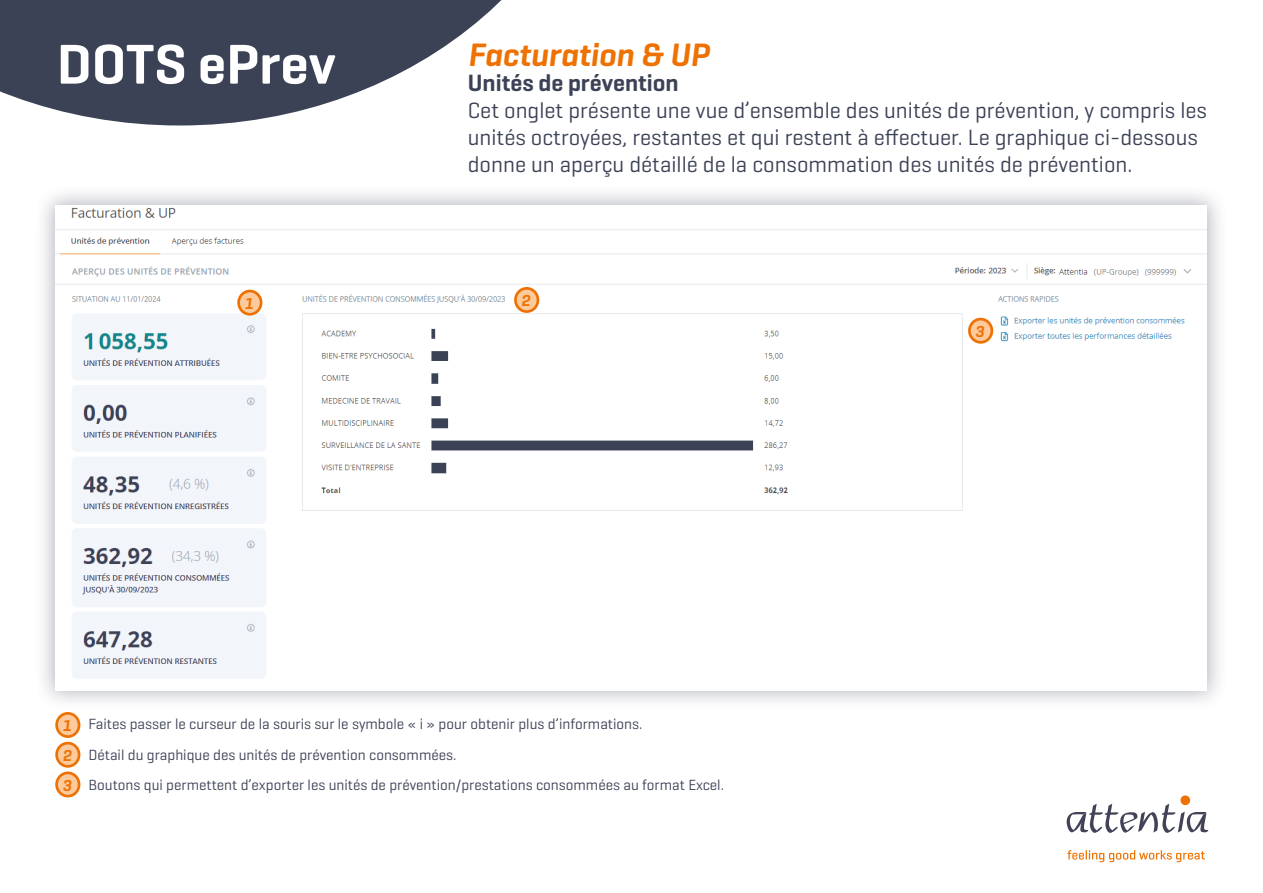
<style>
.page{position:relative;width:1263px;height:893px;background:#fff}
.page>*{position:absolute;margin:0;border:0;box-sizing:border-box;transform-origin:0 0}
.t1{font:600 57px "Geogrotesque";color:#fff}
.Titel_Scherm{font:italic 600 33px "Geogrotesque";color:#ee7203}
.Functionaliteit{font:600 24px "Geogrotesque";color:#3c4256}
.Functionaliteit-2{font:22.5px/27px "Geogrotesque";color:#3c4256}
.t2{font:italic 600 16.2px "Geogrotesque";color:#ee7203}
.Nummertjes{font:15px "Geogrotesque";color:#3c4256}
</style>
<div class="page">
<svg style="left:0;top:0;width:502px;height:125px;fill:#3c4256"></svg>
<svg style="left:1066px;top:804px;width:142px;height:29px"></svg>
<svg style="left:1067px;top:850px;width:138px;height:12px"></svg>
<div style="left:1180px;top:795px;width:10px;height:10px;background:#ee7203;border-radius:50%"></div>
<div style="left:34px;top:183px;width:1194px;height:529px;background:#3c4256;opacity:.4"></div>
<img style="left:55px;top:205px;width:1152px;height:485px">
<div style="left:57px;top:713px;width:22px;height:24px;background:#fdca9e;border-radius:50%"></div>
<div style="left:55px;top:712px;width:25px;height:26px;border:3px solid #ee7203;border-radius:50%"></div>
<div style="left:239px;top:291px;width:22px;height:23px;background:#fdca9e;border-radius:50%"></div>
<div style="left:237px;top:290px;width:25px;height:26px;border:3px solid #ee7203;border-radius:50%"></div>
<div style="left:57px;top:743px;width:22px;height:23px;background:#fdca9e;border-radius:50%"></div>
<div style="left:55px;top:742px;width:25px;height:26px;border:3px solid #ee7203;border-radius:50%"></div>
<div style="left:57px;top:773px;width:22px;height:23px;background:#fdca9e;border-radius:50%"></div>
<div style="left:55px;top:771px;width:25px;height:26px;border:3px solid #ee7203;border-radius:50%"></div>
<div style="left:515px;top:288px;width:23px;height:24px;background:#fdca9e;border-radius:50%"></div>
<div style="left:514px;top:287px;width:25px;height:26px;border:3px solid #ee7203;border-radius:50%"></div>
<div style="left:969px;top:319px;width:23px;height:23px;background:#fdca9e;border-radius:50%"></div>
<div style="left:968px;top:318px;width:25px;height:26px;border:3px solid #ee7203;border-radius:50%"></div>
<h1 class="t1" style="left:57px;top:29px;width:280px">DOTS ePrev</h1>
<p class="Titel_Scherm" style="left:468px;top:34px;width:243px">Facturation &amp; UP</p>
<p class="Functionaliteit" style="left:468px;top:68px;width:212px">Unités de prévention</p>
<p class="Functionaliteit-2" style="left:468px;top:96px;width:741px">Cet onglet présente une vue d’ensemble des unités de prévention, y compris les unités octroyées, restantes et qui restent à effectuer. Le graphique ci-dessous donne un aperçu détaillé de la consommation des unités de prévention.</p>
<p class="t2" style="left:244px;top:293px;width:11px">1</p>
<p class="t2" style="left:521px;top:290px;width:11px">2</p>
<p class="t2" style="left:62px;top:715px;width:11px">1</p>
<p class="t2" style="left:62px;top:745px;width:11px">2</p>
<p class="t2" style="left:62px;top:775px;width:11px">3</p>
<p class="Nummertjes" style="left:88px;top:714px;width:555px">Faites passer le curseur de la souris sur le symbole « i » pour obtenir plus d’informations.</p>
<p class="Nummertjes" style="left:88px;top:745px;width:369px">Détail du graphique des unités de prévention consommées.</p>
<p class="Nummertjes" style="left:88px;top:776px;width:637px">Boutons qui permettent d’exporter les unités de prévention/prestations consommées au format Excel.</p>
<p class="t2" style="left:975px;top:321px;width:11px">3</p>
</div>
